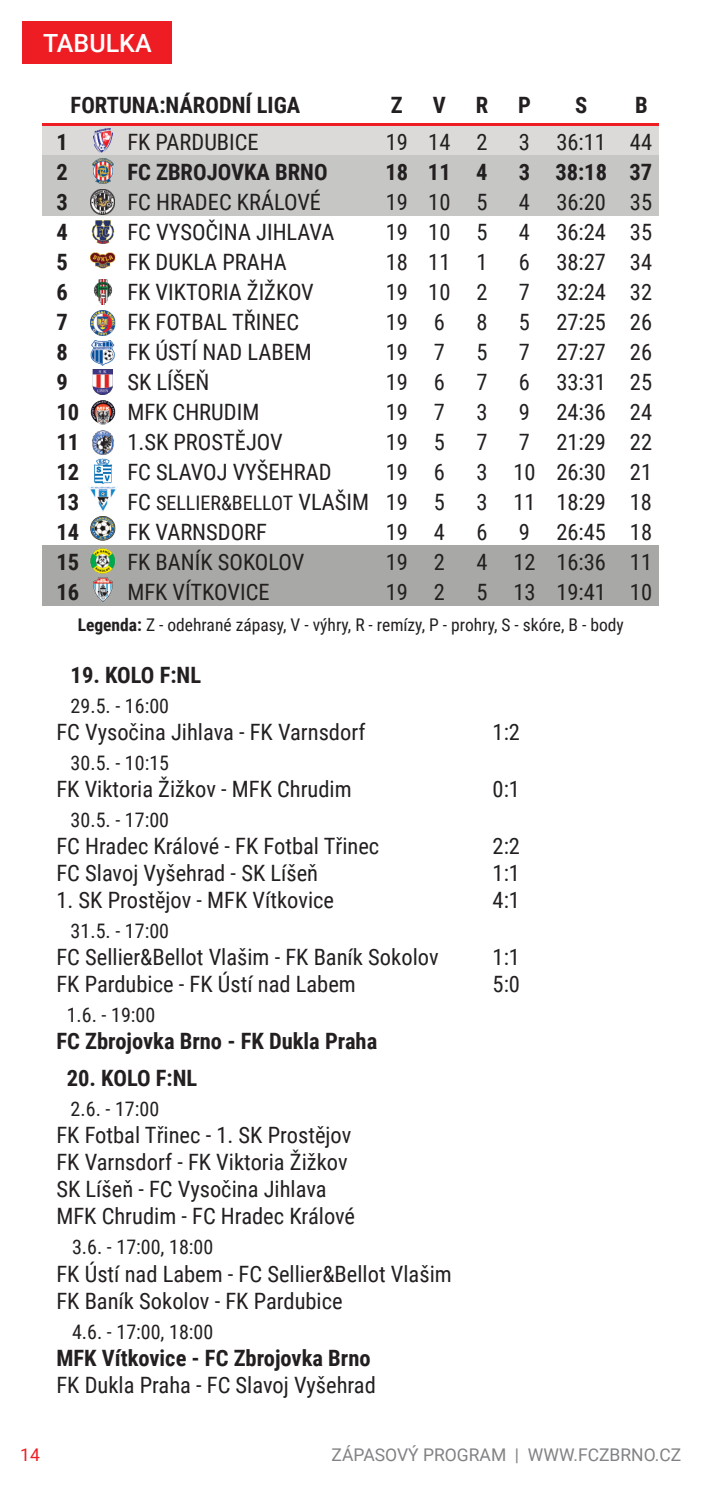
<style>
.page{position:relative;width:702px;height:1489px;background:#fff}
.page>*{position:absolute;margin:0;border:0;box-sizing:border-box;transform-origin:0 0}
.t1{font:500 25px "Roboto";color:#fff}
.t2{font:22.5px "Roboto Condensed";color:#231f20}
.t3{font:700 22.5px "Roboto Condensed";color:#231f20}
.t4{font:20px "Roboto Condensed";color:#231f20}
.t5{font:17.5px "Roboto Condensed";color:#231f20}
.t6{font:17.5px "Roboto";color:#808285}
.t7{font:17.5px "Roboto";color:#ee1d23}
.s1{font-size:22.5px}
.s2{font-weight:700}
</style>
<div class="page">
<div style="left:22px;top:21px;width:149px;height:43px;background:#ee1d23"></div>
<div style="left:42px;top:126px;width:617px;height:30px;background:#dbdad8"></div>
<hr style="left:42px;top:123px;width:617px;height:3px;background:#ee1d23">
<div style="left:42px;top:156px;width:617px;height:60px;background:#c6c6c5"></div>
<div style="left:42px;top:545px;width:617px;height:61px;background:#a8a8a6"></div>
<img style="left:90px;top:311px;width:26px;height:24px">
<img style="left:93px;top:128px;width:20px;height:25px">
<img style="left:92px;top:430px;width:22px;height:25px">
<img style="left:90px;top:400px;width:26px;height:25px">
<img style="left:92px;top:159px;width:22px;height:24px">
<img style="left:88px;top:486px;width:29px;height:25px">
<img style="left:90px;top:516px;width:26px;height:25px">
<img style="left:92px;top:370px;width:21px;height:24px">
<img style="left:90px;top:189px;width:25px;height:25px">
<img style="left:91px;top:220px;width:24px;height:23px">
<img style="left:90px;top:548px;width:26px;height:25px">
<img style="left:90px;top:341px;width:25px;height:24px">
<img style="left:90px;top:252px;width:26px;height:17px">
<img style="left:93px;top:280px;width:20px;height:24px">
<img style="left:93px;top:458px;width:20px;height:25px">
<img style="left:93px;top:577px;width:20px;height:24px">
<p class="t1" style="left:43px;top:26px;width:110px">TABULKA</p>
<p class="t3" style="left:71px;top:89px;width:231px">FORTUNA:NÁRODNÍ LIGA</p>
<p class="t3" style="left:391px;top:89px;width:13px">Z</p>
<p class="t3" style="left:433px;top:89px;width:15px">V</p>
<p class="t3" style="left:475px;top:89px;width:14px">R</p>
<p class="t3" style="left:518px;top:89px;width:14px">P</p>
<p class="t3" style="left:575px;top:89px;width:14px">S</p>
<p class="t3" style="left:635px;top:89px;width:14px">B</p>
<p class="t3" style="left:56px;top:126px;width:13px">1</p>
<p class="t2" style="left:127px;top:126px;width:133px">FK PARDUBICE</p>
<p class="t2" style="left:385px;top:126px;width:103px">19 14 2</p>
<p class="t2" style="left:519px;top:126px;width:135px">3 36:11 44</p>
<p class="t3" style="left:56px;top:156px;width:13px">2</p>
<p class="t3" style="left:127px;top:156px;width:202px">FC ZBROJOVKA BRNO</p>
<p class="t3" style="left:385px;top:156px;width:104px">18 11 4</p>
<p class="t3" style="left:518px;top:156px;width:135px">3 38:18 37</p>
<p class="t3" style="left:56px;top:186px;width:13px">3</p>
<p class="t2" style="left:127px;top:186px;width:195px">FC HRADEC KRÁLOVÉ</p>
<p class="t2" style="left:385px;top:186px;width:103px">19 10 5</p>
<p class="t2" style="left:519px;top:186px;width:135px">4 36:20 35</p>
<p class="t3" style="left:56px;top:216px;width:13px">4</p>
<p class="t2" style="left:127px;top:216px;width:208px">FC VYSOČINA JIHLAVA</p>
<p class="t2" style="left:385px;top:216px;width:103px">19 10 5</p>
<p class="t2" style="left:519px;top:216px;width:135px">4 36:24 35</p>
<p class="t3" style="left:56px;top:246px;width:13px">5</p>
<p class="t2" style="left:127px;top:246px;width:161px">FK DUKLA PRAHA</p>
<p class="t2" style="left:385px;top:246px;width:103px">18 11 1</p>
<p class="t2" style="left:519px;top:246px;width:135px">6 38:27 34</p>
<p class="t3" style="left:56px;top:276px;width:13px">6</p>
<p class="t2" style="left:127px;top:276px;width:188px">FK VIKTORIA ŽIŽKOV</p>
<p class="t2" style="left:385px;top:276px;width:103px">19 10 2</p>
<p class="t2" style="left:519px;top:276px;width:135px">7 32:24 32</p>
<p class="t3" style="left:56px;top:306px;width:13px">7</p>
<p class="t2" style="left:127px;top:306px;width:173px">FK FOTBAL TŘINEC</p>
<p class="t2" style="left:385px;top:306px;width:61px">19 6</p>
<p class="t2" style="left:476px;top:306px;width:13px">8</p>
<p class="t2" style="left:519px;top:306px;width:135px">5 27:25 26</p>
<p class="t3" style="left:56px;top:336px;width:13px">8</p>
<p class="t2" style="left:127px;top:336px;width:186px">FK ÚSTÍ NAD LABEM</p>
<p class="t2" style="left:385px;top:336px;width:61px">19 7</p>
<p class="t2" style="left:476px;top:336px;width:13px">5</p>
<p class="t2" style="left:519px;top:336px;width:135px">7 27:27 26</p>
<p class="t3" style="left:56px;top:366px;width:13px">9</p>
<p class="t2" style="left:127px;top:366px;width:84px">SK LÍŠEŇ</p>
<p class="t2" style="left:385px;top:366px;width:61px">19 6</p>
<p class="t2" style="left:476px;top:366px;width:13px">7</p>
<p class="t2" style="left:519px;top:366px;width:135px">6 33:31 25</p>
<p class="t3" style="left:56px;top:396px;width:24px">10</p>
<p class="t2" style="left:127px;top:396px;width:133px">MFK CHRUDIM</p>
<p class="t2" style="left:385px;top:396px;width:61px">19 7</p>
<p class="t2" style="left:476px;top:396px;width:13px">3</p>
<p class="t2" style="left:519px;top:396px;width:135px">9 24:36 24</p>
<p class="t3" style="left:56px;top:426px;width:24px">11</p>
<p class="t2" style="left:127px;top:426px;width:157px">1.SK PROSTĚJOV</p>
<p class="t2" style="left:385px;top:426px;width:61px">19 5</p>
<p class="t2" style="left:476px;top:426px;width:13px">7</p>
<p class="t2" style="left:519px;top:426px;width:135px">7 21:29 22</p>
<p class="t3" style="left:56px;top:456px;width:24px">12</p>
<p class="t2" style="left:127px;top:456px;width:206px">FC SLAVOJ VYŠEHRAD</p>
<p class="t2" style="left:385px;top:456px;width:61px">19 6</p>
<p class="t2" style="left:476px;top:456px;width:177px">3 10 26:30 21</p>
<p class="t3" style="left:56px;top:486px;width:24px">13</p>
<p class="t4" style="left:127px;top:489px;width:319px"><span class="s1">FC</span> SELLIER&amp;BELLOT <span class="s1">VLAŠIM 19 5</span></p>
<p class="t2" style="left:476px;top:486px;width:177px">3 11 18:29 18</p>
<p class="t3" style="left:56px;top:516px;width:24px">14</p>
<p class="t2" style="left:127px;top:516px;width:141px">FK VARNSDORF</p>
<p class="t2" style="left:385px;top:516px;width:61px">19 4</p>
<p class="t2" style="left:476px;top:516px;width:13px">6</p>
<p class="t2" style="left:519px;top:516px;width:135px">9 26:45 18</p>
<p class="t3" style="left:56px;top:546px;width:24px">15</p>
<p class="t2" style="left:127px;top:546px;width:178px">FK BANÍK SOKOLOV</p>
<p class="t2" style="left:385px;top:546px;width:61px">19 2</p>
<p class="t2" style="left:476px;top:546px;width:177px">4 12 16:36 11</p>
<p class="t3" style="left:56px;top:576px;width:24px">16</p>
<p class="t2" style="left:127px;top:576px;width:144px">MFK VÍTKOVICE</p>
<p class="t2" style="left:385px;top:576px;width:61px">19 2</p>
<p class="t2" style="left:476px;top:576px;width:177px">5 13 19:41 10</p>
<p class="t5" style="left:78px;top:613px;width:547px"><span class="s2">Legenda:</span> Z - odehrané zápasy, V - výhry, R - remízy, P - prohry, S - skóre, B - body</p>
<p class="t3" style="left:71px;top:659px;width:132px">19. KOLO F:NL</p>
<p class="t4" style="left:71px;top:691px;width:100px">29.5. - 16:00</p>
<p class="t2" style="left:56px;top:716px;width:310px">FC Vysočina Jihlava - FK Varnsdorf</p>
<p class="t2" style="left:492px;top:716px;width:29px">1:2</p>
<p class="t4" style="left:71px;top:748px;width:100px">30.5. - 10:15</p>
<p class="t2" style="left:56px;top:773px;width:297px">FK Viktoria Žižkov - MFK Chrudim</p>
<p class="t2" style="left:492px;top:773px;width:29px">0:1</p>
<p class="t4" style="left:71px;top:805px;width:100px">30.5. - 17:00</p>
<p class="t2" style="left:56px;top:830px;width:324px">FC Hradec Králové - FK Fotbal Třinec</p>
<p class="t2" style="left:492px;top:830px;width:29px">2:2</p>
<p class="t2" style="left:56px;top:857px;width:263px">FC Slavoj Vyšehrad - SK Líšeň</p>
<p class="t2" style="left:492px;top:857px;width:29px">1:1</p>
<p class="t2" style="left:56px;top:884px;width:279px">1. SK Prostějov - MFK Vítkovice</p>
<p class="t2" style="left:492px;top:884px;width:29px">4:1</p>
<p class="t4" style="left:71px;top:916px;width:100px">31.5. - 17:00</p>
<p class="t2" style="left:56px;top:941px;width:383px">FC Sellier&amp;Bellot Vlašim - FK Baník Sokolov</p>
<p class="t2" style="left:492px;top:941px;width:29px">1:1</p>
<p class="t2" style="left:56px;top:968px;width:301px">FK Pardubice - FK Ústí nad Labem</p>
<p class="t2" style="left:492px;top:968px;width:29px">5:0</p>
<p class="t4" style="left:67px;top:1000px;width:90px">1.6. - 19:00</p>
<p class="t3" style="left:56px;top:1025px;width:322px">FC Zbrojovka Brno - FK Dukla Praha</p>
<p class="t3" style="left:67px;top:1062px;width:132px">20. KOLO F:NL</p>
<p class="t4" style="left:71px;top:1095px;width:90px">2.6. - 17:00</p>
<p class="t2" style="left:56px;top:1119px;width:296px">FK Fotbal Třinec - 1. SK Prostějov</p>
<p class="t2" style="left:56px;top:1146px;width:293px">FK Varnsdorf - FK Viktoria Žižkov</p>
<p class="t2" style="left:56px;top:1173px;width:271px">SK Líšeň - FC Vysočina Jihlava</p>
<p class="t2" style="left:56px;top:1200px;width:300px">MFK Chrudim - FC Hradec Králové</p>
<p class="t4" style="left:72px;top:1233px;width:143px">3.6. - 17:00, 18:00</p>
<p class="t2" style="left:56px;top:1257px;width:397px">FK Ústí nad Labem - FC Sellier&amp;Bellot Vlašim</p>
<p class="t2" style="left:56px;top:1284px;width:288px">FK Baník Sokolov - FK Pardubice</p>
<p class="t4" style="left:72px;top:1317px;width:143px">4.6. - 17:00, 18:00</p>
<p class="t3" style="left:56px;top:1341px;width:316px">MFK Vítkovice - FC Zbrojovka Brno</p>
<p class="t2" style="left:56px;top:1368px;width:321px">FK Dukla Praha - FC Slavoj Vyšehrad</p>
<p class="t7" style="left:20px;top:1442px;width:21px">14</p>
<p class="t6" style="left:331px;top:1442px;width:351px">ZÁPASOVÝ PROGRAM | WWW.FCZBRNO.CZ</p>
</div>
